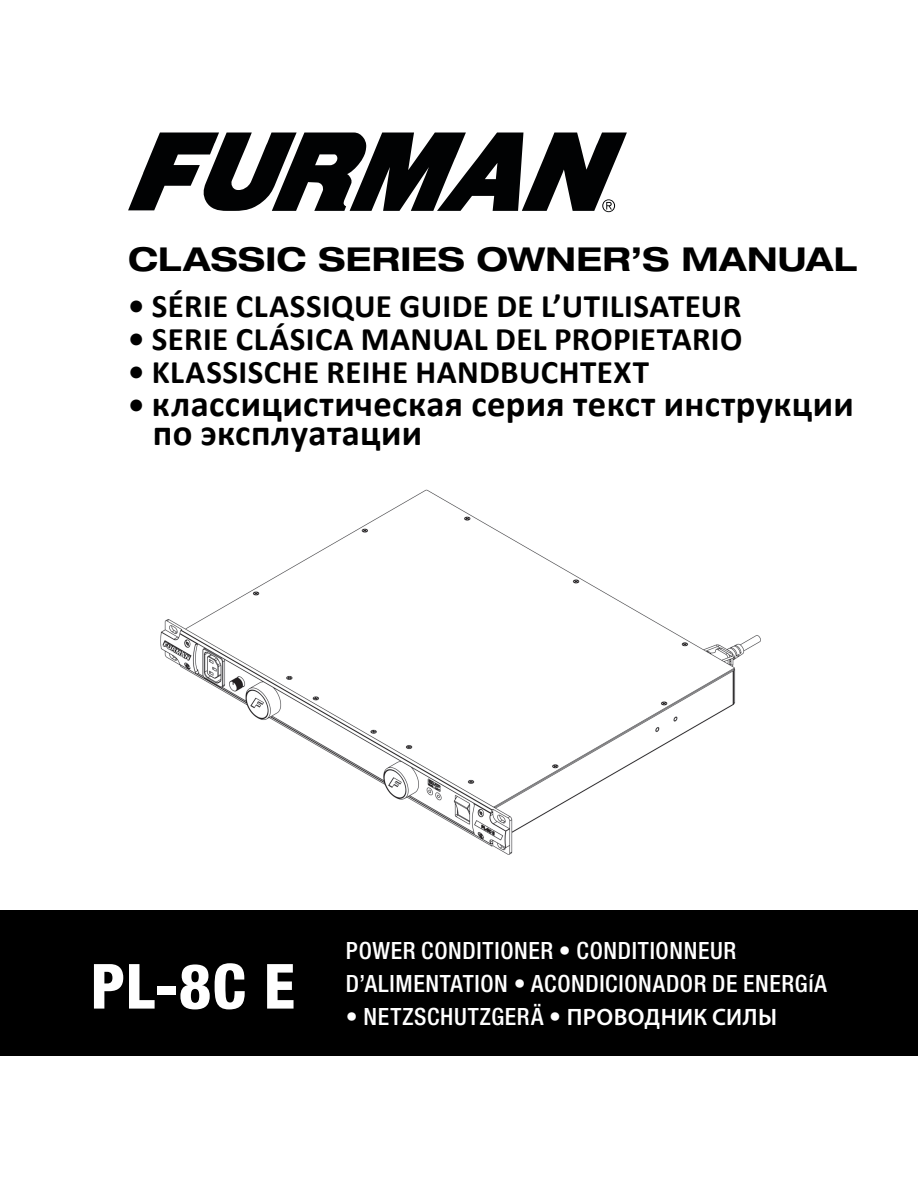
<style>
.page{position:relative;width:918px;height:1188px;background:#fff}
.page>*{position:absolute;margin:0;border:0;box-sizing:border-box;transform-origin:0 0}
.t1{font:800 condensed 62.25px "Helvetica Neue LT Std";color:#fff}
.t2{font:700 36.6px/29.2px "Calibri";letter-spacing:.01em;color:#000}
.t3{font:700 33px "Calibri";letter-spacing:.01em;color:#000}
.t4{font:700 expanded 33px "Helvetica Neue LT Std";letter-spacing:.01em;color:#000}
.t5{font:500 condensed 23.85px/33px "Helvetica Neue LT Pro";letter-spacing:.025em;color:#fff}
.s1{font-size:33px}
.s2{font-family:"Myriad Pro";font-weight:600;font-stretch:normal}
</style>
<div class="page">
<svg style="left:128px;top:133px;width:498px;height:79px"></svg>
<div style="left:0;top:910px;width:918px;height:145px;background:#000"></div>
<img style="left:160px;top:489px;width:601px;height:366px">
<h3 class="t4" style="left:128px;top:238px;width:731px">CLASSIC SERIES OWNER’S MANUAL</h3>
<h3 class="t3" style="left:128px;top:285px;width:615px">• SÉRIE CLASSIQUE GUIDE DE L’UTILISATEUR</h3>
<h3 class="t3" style="left:128px;top:318px;width:616px">• SERIE CLÁSICA MANUAL DEL PROPIETARIO</h3>
<h3 class="t3" style="left:128px;top:351px;width:523px">• KLASSISCHE REIHE HANDBUCHTEXT</h3>
<h2 class="t2" style="left:153px;top:389px;width:703px;text-indent:-25px"><span class="s1">•</span> классицистическая серия текст инструкции по эксплуатации</h2>
<h1 class="t1" style="left:91px;top:948px;width:206px">PL-8C E</h1>
<p class="t5" style="left:346px;top:934px;width:482px">POWER CONDITIONER • CONDITIONNEUR<br>D’ALIMENTATION • ACONDICIONADOR DE ENERGíA</p>
<p class="t5" style="left:346px;top:1000px;width:433px">• NETZSCHUTZGERÄ • <span class="s2">ПРОВОДНИК СИЛЫ</span></p>
</div>
